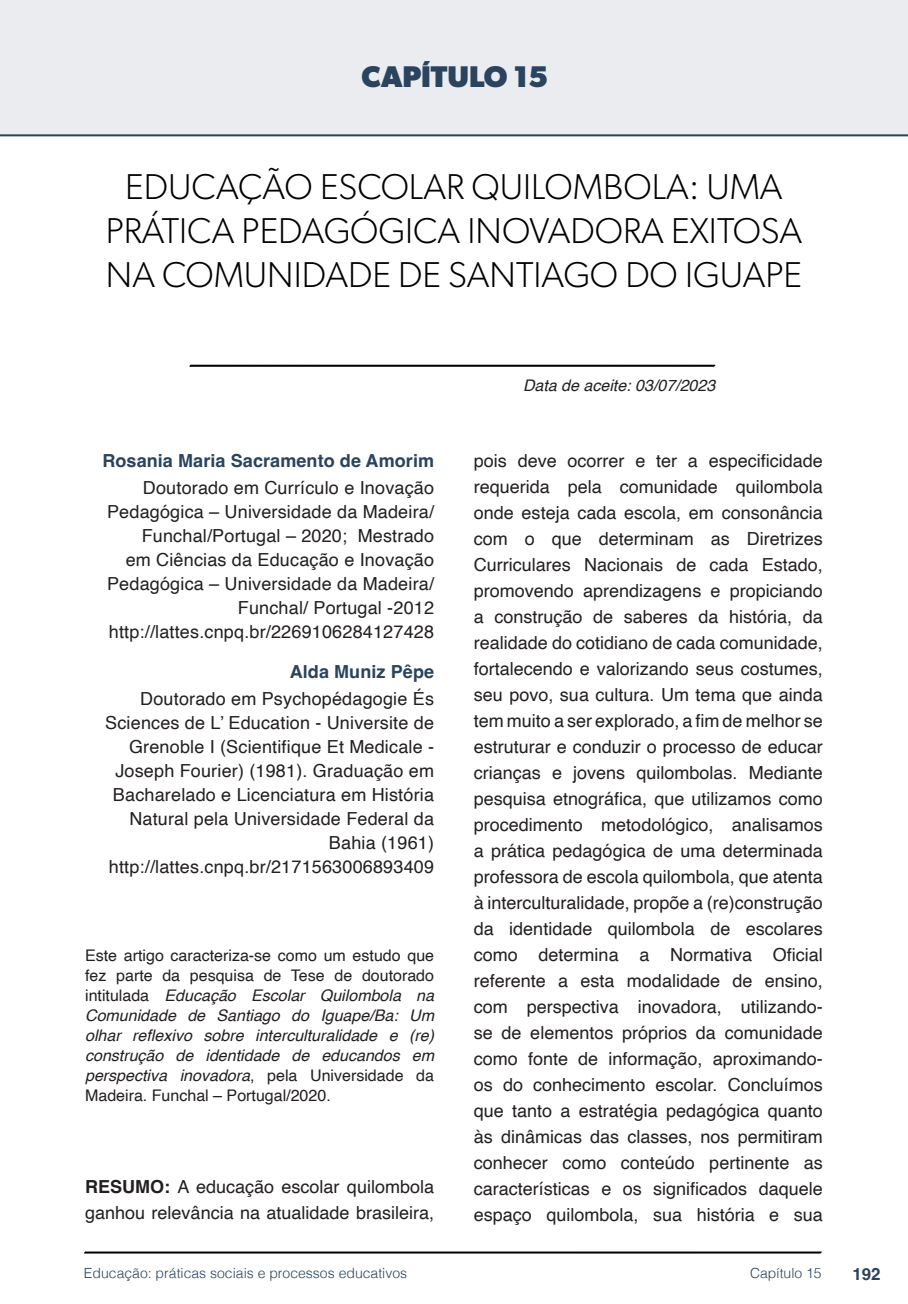
<style>
.page{position:relative;width:908px;height:1304px;background:#fff}
.page>*{position:absolute;margin:0;border:0;box-sizing:border-box;transform-origin:0 0}
.nome_artigos{font:300 36px/44px "Gibson";color:#000;text-align:center}
.capítulos{font:700 30px "Gibson";color:#2a435e}
.Resumos_e_PC_TXT{font:18px/26px "Helvetica";color:#231f20}
.info_autores{font:18px/24px "Helvetica";letter-spacing:.01em;color:#231f20;text-align:right}
.nome_autores{font:700 18px "Helvetica";letter-spacing:.005em;color:#2a435e}
.t1{font:700 16.8px "Helvetica";color:#2a435e}
.referencias_finais{font:italic 16px/20px "Helvetica";color:#231f20;text-align:justify}
.t2{font:300 14px "Helvetica";color:#2a435e}
.s1{font-style:normal}
.s2{font-weight:700}
</style>
<div class="page">
<svg style="left:84px;top:1251px;width:737px;height:3px;background:#515151"></svg>
<svg style="left:189px;top:364px;width:526px;height:3px;background:#4f4f4f"></svg>
<div style="left:0;top:0;width:907px;height:136px;background:#eaecef"></div>
<div style="left:44px;top:72px;width:68px;height:61px;background:#eaecef"></div>
<p class="capítulos" style="left:361px;top:58px;width:188px">CAPÍTULO 15</p>
<p class="nome_artigos" style="left:106px;top:164px;width:697px">EDUCAÇÃO ESCOLAR QUILOMBOLA: UMA<br>PRÁTICA PEDAGÓGICA INOVADORA EXITOSA<br>NA COMUNIDADE DE SANTIAGO DO IGUAPE</p>
<p class="nome_autores" style="left:102px;top:450px;width:333px">Rosania Maria Sacramento de Amorim</p>
<p class="info_autores" style="left:107px;top:477px;width:328px">Doutorado em Currículo e Inovação Pedagógica – Universidade da Madeira/ Funchal/Portugal – 2020; Mestrado<br>em Ciências da Educação e Inovação Pedagógica – Universidade da Madeira/ Funchal/ Portugal -2012</p>
<p class="info_autores" style="left:109px;top:621px;width:326px">http://lattes.cnpq.br/2269106284127428</p>
<p class="nome_autores" style="left:289px;top:660px;width:146px">Alda Muniz Pêpe</p>
<p class="info_autores" style="left:105px;top:687px;width:330px">Doutorado em Psychopédagogie És Sciences de L’ Education - Universite de Grenoble I (Scientifique Et Medicale - Joseph Fourier) (1981). Graduação em Bacharelado e Licenciatura em História Natural pela Universidade Federal da Bahia (1961)</p>
<p class="info_autores" style="left:109px;top:855px;width:326px">http://lattes.cnpq.br/2171563006893409</p>
<p class="referencias_finais" style="left:85px;top:946px;width:350px"><span class="s1">Este artigo caracteriza-se como um estudo que fez parte da pesquisa de Tese de doutorado intitulada</span> Educação Escolar Quilombola na Comunidade de Santiago do Iguape/Ba: Um olhar reflexivo sobre interculturalidade e (re) construção de identidade de educandos em perspectiva inovadora<span class="s1">, pela Universidade da Madeira. Funchal – Portugal/2020.</span></p>
<p class="Resumos_e_PC_TXT" style="left:85px;top:1174px;width:350px"><span class="s2">RESUMO:</span> A educação escolar quilombola ganhou relevância na atualidade brasileira,</p>
<p class="referencias_finais" style="left:523px;top:376px;width:194px">Data de aceite: 03/07/2023</p>
<p class="Resumos_e_PC_TXT" style="left:473px;top:448px;width:350px;text-align:justify">pois deve ocorrer e ter a especificidade requerida pela comunidade quilombola onde esteja cada escola, em consonância com o que determinam as Diretrizes Curriculares Nacionais de cada Estado, promovendo aprendizagens e propiciando a construção de saberes da história, da realidade do cotidiano de cada comunidade, fortalecendo e valorizando seus costumes, seu povo, sua cultura. Um tema que ainda tem muito a ser explorado, a fim de melhor se estruturar e conduzir o processo de educar crianças e jovens quilombolas. Mediante pesquisa etnográfica, que utilizamos como procedimento metodológico, analisamos a prática pedagógica de uma determinada professora de escola quilombola, que atenta à interculturalidade, propõe a (re)construção da identidade quilombola de escolares como determina a Normativa Oficial referente a esta modalidade de ensino, com perspectiva inovadora, utilizando&shy;se de elementos próprios da comunidade como fonte de informação, aproximando&shy;os do conhecimento escolar. Concluímos que tanto a estratégia pedagógica quanto às dinâmicas das classes, nos permitiram conhecer como conteúdo pertinente as características e os significados daquele espaço quilombola, sua história e sua</p>
<p class="t2" style="left:84px;top:1261px;width:324px">Educação: práticas sociais e processos educativos</p>
<p class="t2" style="left:749px;top:1261px;width:73px">Capítulo 15</p>
<p class="t1" style="left:851px;top:1264px;width:30px">192</p>
</div>
